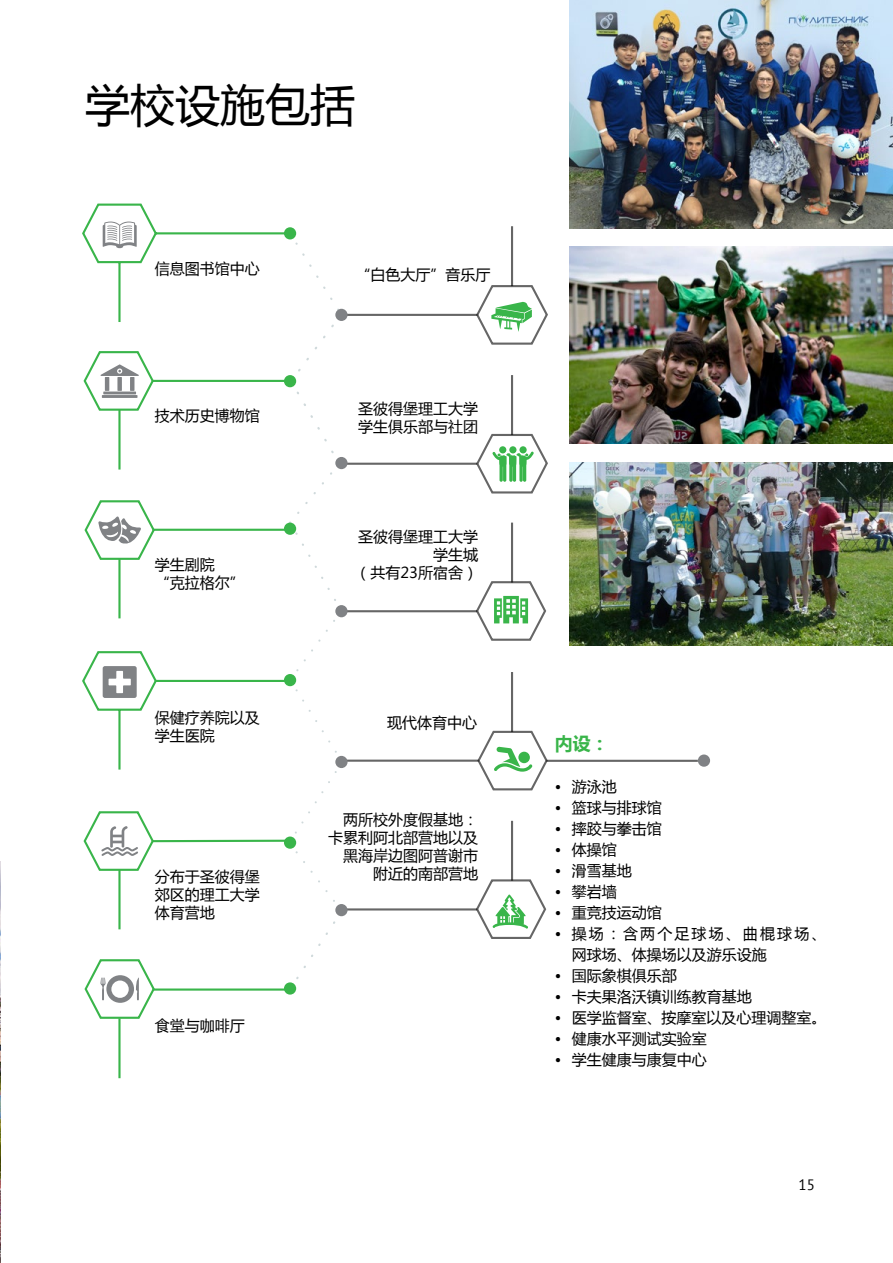
<style>
.page{position:relative;width:893px;height:1263px;background:#fff}
.page>*{position:absolute;margin:0;border:0;box-sizing:border-box;transform-origin:0 0}
.t1{font:45px "Microsoft Ya Hei";color:#000}
.t2{font:700 18px "Microsoft Ya Hei";color:#39b54a}
.t3{font:15px/18px "Microsoft Ya Hei";color:#000}
.t4{font:15px "PT Sans";color:#000}
</style>
<div class="page">
<hr style="left:341px;top:314px;width:137px;height:2px;background:#000">
<hr style="left:511px;top:226px;width:2px;height:60px;background:#000">
<svg style="left:292px;top:921px;width:44px;height:69px"></svg>
<img style="left:0;top:862px;width:1px;height:401px">
<img style="left:570px;top:247px;width:323px;height:196px">
<img style="left:570px;top:0;width:323px;height:228px">
<hr style="left:341px;top:610px;width:136px;height:2px;background:#000">
<hr style="left:511px;top:523px;width:2px;height:59px;background:#000">
<hr style="left:341px;top:908px;width:136px;height:2px;background:#000">
<hr style="left:511px;top:821px;width:2px;height:60px;background:#000">
<hr style="left:341px;top:463px;width:136px;height:2px;background:#000">
<hr style="left:511px;top:375px;width:2px;height:60px;background:#000">
<hr style="left:341px;top:759px;width:138px;height:3px;background:#000">
<hr style="left:511px;top:672px;width:2px;height:60px;background:#000">
<hr style="left:546px;top:760px;width:152px;height:2px;background:#000">
<div style="left:335px;top:457px;width:13px;height:12px;background:#808285;border-radius:50%"></div>
<svg style="left:335px;top:605px;width:13px;height:12px"></svg>
<svg style="left:335px;top:309px;width:13px;height:12px"></svg>
<div style="left:335px;top:756px;width:13px;height:12px;background:#808285;border-radius:50%"></div>
<div style="left:698px;top:754px;width:12px;height:13px;background:#808285;border-radius:50%"></div>
<div style="left:284px;top:982px;width:12px;height:12px;background:#39b54a;border-radius:50%"></div>
<svg style="left:335px;top:904px;width:13px;height:12px"></svg>
<hr style="left:118px;top:869px;width:3px;height:60px;background:#39b54a">
<hr style="left:153px;top:988px;width:137px;height:3px;background:#39b54a">
<hr style="left:118px;top:1018px;width:3px;height:60px;background:#39b54a">
<img style="left:570px;top:463px;width:323px;height:182px">
<svg style="left:475px;top:283px;width:73px;height:62px"></svg>
<svg style="left:475px;top:432px;width:73px;height:62px"></svg>
<svg style="left:475px;top:580px;width:71px;height:61px"></svg>
<svg style="left:476px;top:730px;width:73px;height:61px"></svg>
<div style="left:518px;top:752px;width:12px;height:11px;background:#39b54a;border-radius:50%"></div>
<svg style="left:84px;top:959px;width:72px;height:62px"></svg>
<svg style="left:475px;top:878px;width:72px;height:61px"></svg>
<svg style="left:82px;top:203px;width:262px;height:710px"></svg>
<h1 class="t1" style="left:85px;top:74px;width:271px">学校设施包括</h1>
<p class="t3" style="left:155px;top:259px;width:106px">信息图书馆中心</p>
<p class="t3" style="left:356px;top:265px;width:136px">“白色大厅”音乐厅</p>
<p class="t3" style="left:155px;top:406px;width:106px">技术历史博物馆</p>
<p class="t3" style="left:155px;top:555px;width:91px">学生剧院<br>“克拉格尔”</p>
<p class="t3" style="left:155px;top:708px;width:107px">保健疗养院以及学生医院</p>
<p class="t3" style="left:155px;top:867px;width:106px;text-align:justify">分布于圣彼得堡郊区的理工大学体育营地</p>
<p class="t3" style="left:155px;top:1016px;width:91px">食堂与咖啡厅</p>
<p class="t3" style="left:358px;top:399px;width:122px">圣彼得堡理工大学学生俱乐部与社团</p>
<p class="t3" style="left:355px;top:527px;width:124px;text-align:right">圣彼得堡理工大学学生城<br>（共有23所宿舍）</p>
<p class="t3" style="left:387px;top:713px;width:91px">现代体育中心</p>
<p class="t3" style="left:328px;top:810px;width:151px;text-align:right">两所校外度假基地：卡累利阿北部营地以及黑海岸边图阿普谢市附近的南部营地</p>
<p class="t2" style="left:555px;top:731px;width:55px">内设：</p>
<p class="t3" style="left:555px;top:777px;width:64px">• 游泳池</p>
<p class="t3" style="left:555px;top:798px;width:109px">• 篮球与排球馆</p>
<p class="t3" style="left:555px;top:819px;width:109px">• 摔跤与拳击馆</p>
<p class="t3" style="left:555px;top:840px;width:64px">• 体操馆</p>
<p class="t3" style="left:555px;top:861px;width:79px">• 滑雪基地</p>
<p class="t3" style="left:555px;top:882px;width:64px">• 攀岩墙</p>
<p class="t3" style="left:555px;top:903px;width:109px">• 重竞技运动馆</p>
<p class="t3" style="left:572px;top:922px;width:256px;line-height:21px;text-indent:-17px">• 操场：含两个足球场、曲棍球场、网球场、体操场以及游乐设施</p>
<p class="t3" style="left:555px;top:966px;width:124px">• 国际象棋俱乐部</p>
<p class="t3" style="left:555px;top:987px;width:199px">• 卡夫果洛沃镇训练教育基地</p>
<p class="t3" style="left:555px;top:1008px;width:273px">• 医学监督室、按摩室以及心理调整室。</p>
<p class="t3" style="left:555px;top:1029px;width:154px">• 健康水平测试实验室</p>
<p class="t3" style="left:555px;top:1050px;width:154px">• 学生健康与康复中心</p>
<p class="t4" style="left:799px;top:1174px;width:18px">15</p>
</div>
